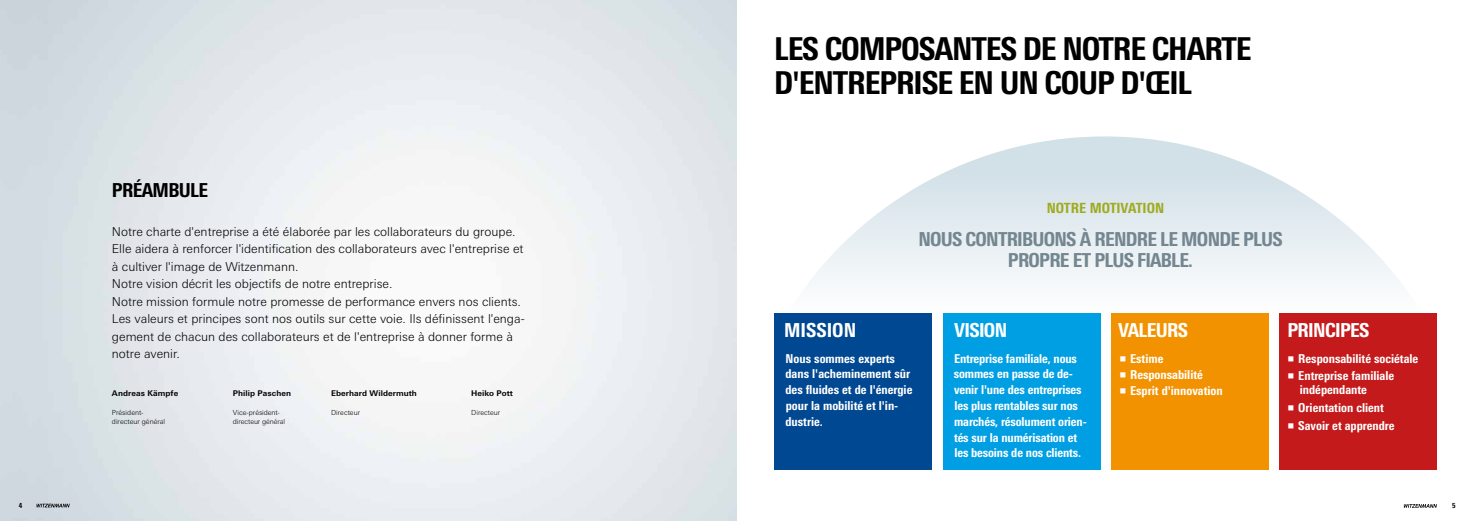
<style>
.page{position:relative;width:1474px;height:521px;background:#fff}
.page>*{position:absolute;margin:0;border:0;box-sizing:border-box;transform-origin:0 0}
.t1{font:800 condensed 31.5px/34.1px "Univers Next Pro";letter-spacing:-.035em;color:#000}
.t2{font:800 condensed 19.25px/21px "Univers Next Pro";letter-spacing:-.04em;color:#748690;text-align:center}
.t3{font:800 condensed 19.25px "Univers Next Pro";letter-spacing:-.035em;color:#fff}
.t4{font:800 condensed 19.25px "Univers Next Pro";letter-spacing:-.035em;color:#000}
.t5{font:800 condensed 19.25px "Univers Next Pro";color:#fff}
.t6{font:800 condensed 14.09px "Univers Next Pro";color:#a0ab21}
.t7{font:300 12.25px/17.5px "Univers Next Pro";color:#000}
.t8{font:800 condensed 12.25px/15.8px "Univers Next Pro";color:#fff}
.t9{font:700 7.88px "Univers Next Pro";letter-spacing:.01em;color:#000}
.t10{font:300 7px/8.8px "Univers Next Pro";color:#000}
.t11{font:800 condensed 7px "Univers Next Pro";color:#000}
</style>
<div class="page">
<svg style="left:1403px;top:504px;width:33px;height:4px"></svg>
<svg style="left:810px;top:136px;width:590px;height:199px"></svg>
<div style="left:774px;top:313px;width:157px;height:156px;background:#004891"></div>
<div style="left:1111px;top:313px;width:157px;height:156px;background:#f39200"></div>
<div style="left:1279px;top:313px;width:157px;height:156px;background:#c51a1b"></div>
<div style="left:943px;top:313px;width:157px;height:156px;background:#009fe3"></div>
<svg style="left:37px;top:504px;width:33px;height:3px"></svg>
<p class="t11" style="left:19px;top:501px;width:5px">4</p>
<h2 class="t4" style="left:112px;top:178px;width:98px">PRÉAMBULE</h2>
<p class="t7" style="left:112px;top:222px;width:414px">Notre charte d'entreprise a été élaborée par les collaborateurs du groupe.<br>Elle aidera à renforcer l'identification des collaborateurs avec l'entreprise et à cultiver l'image de Witzenmann.<br>Notre vision décrit les objectifs de notre entreprise.<br>Notre mission formule notre promesse de performance envers nos clients.<br>Les valeurs et principes sont nos outils sur cette voie. Ils défi nissent l'enga&shy;gement de chacun des collaborateurs et de l'entreprise à donner forme à notre avenir.</p>
<p class="t9" style="left:112px;top:388px;width:68px">Andreas Kämpfe</p>
<p class="t9" style="left:233px;top:388px;width:60px">Philip Paschen</p>
<p class="t9" style="left:331px;top:388px;width:87px">Eberhard Wildermuth</p>
<p class="t9" style="left:471px;top:388px;width:43px">Heiko Pott</p>
<p class="t10" style="left:112px;top:408px;width:55px">Président&shy;directeur général</p>
<p class="t10" style="left:233px;top:408px;width:54px">Vice-président&shy;directeur général</p>
<p class="t10" style="left:331px;top:408px;width:30px">Directeur</p>
<p class="t10" style="left:471px;top:408px;width:30px">Directeur</p>
<h1 class="t1" style="left:774px;top:31px;width:479px">LES COMPOSANTES DE NOTRE CHARTE<br>D'ENTREPRISE EN UN COUP D'ŒIL</h1>
<p class="t6" style="left:1046px;top:199px;width:119px">NOTRE MOTIVATION</p>
<h2 class="t2" style="left:918px;top:228px;width:366px">NOUS CONTRIBUONS À RENDRE LE MONDE PLUS<br>PROPRE ET PLUS FIABLE.</h2>
<h2 class="t5" style="left:784px;top:318px;width:74px">MISSION</h2>
<p class="t8" style="left:785px;top:350px;width:128px">Nous sommes experts dans l'acheminement sûr des fluides et de l'énergie pour la mobilité et l'in&shy;dustrie.</p>
<h2 class="t3" style="left:954px;top:318px;width:55px">VISION</h2>
<p class="t8" style="left:953px;top:350px;width:134px">Entreprise familiale, nous sommes en passe de de&shy;venir l'une des entreprises les plus rentables sur nos marchés, résolument orien&shy;tés sur la numérisation et les besoins de nos clients.</p>
<h2 class="t3" style="left:1118px;top:318px;width:71px">VALEURS</h2>
<p class="t8" style="left:1130px;top:351px;width:94px">Estime<br>Responsabilité<br>Esprit d'innovation</p>
<p class="t8" style="left:1298px;top:349px;width:122px;line-height:17.8px">Responsabilité sociétale<br>Entreprise familiale</p>
<h2 class="t3" style="left:1287px;top:319px;width:83px">PRINCIPES</h2>
<p class="t8" style="left:1298px;top:381px;width:98px;line-height:17.8px">indépendante<br>Orientation client<br>Savoir et apprendre</p>
<p class="t11" style="left:1452px;top:501px;width:5px">5</p>
</div>
